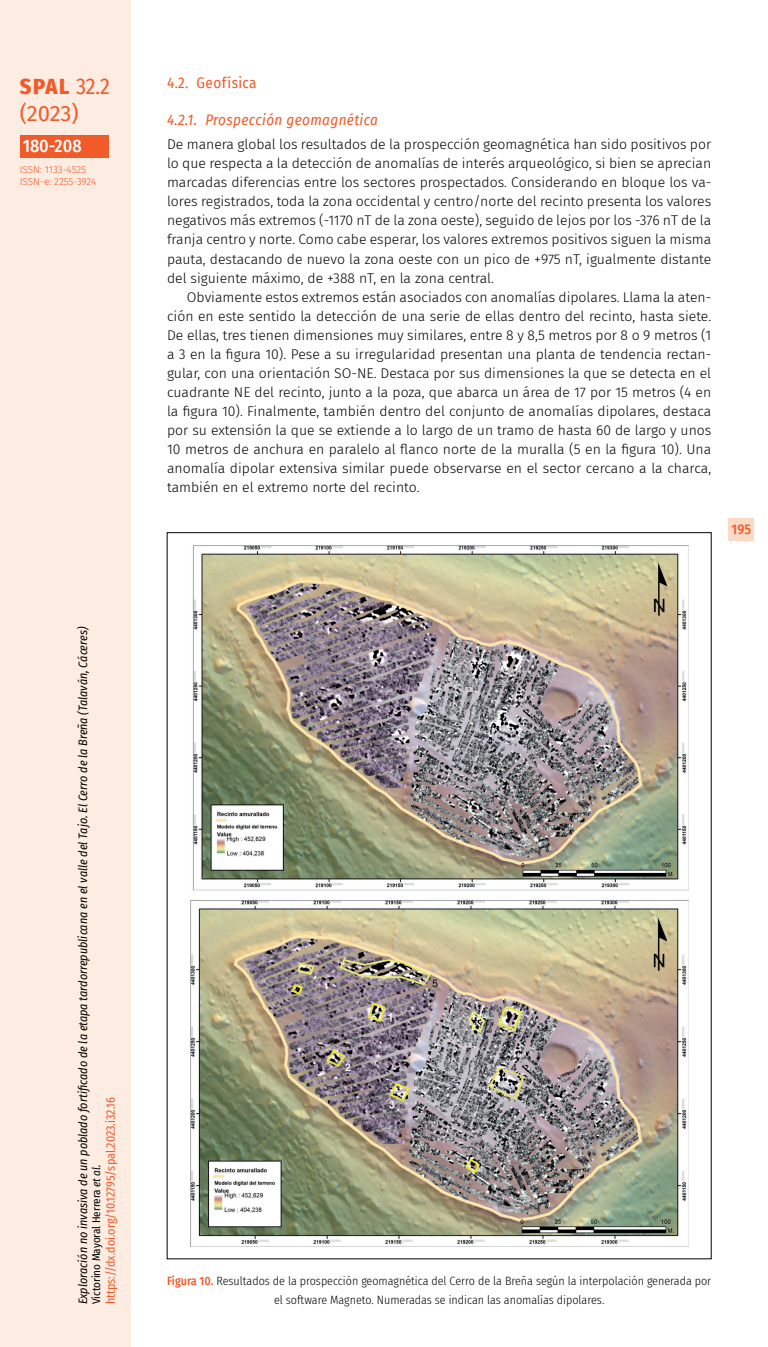
<style>
.page{position:relative;width:768px;height:1347px;background:#fff}
.page>*{position:absolute;margin:0;border:0;box-sizing:border-box;transform-origin:0 0}
.t1{font:800 22px "Fira Sans Condensed";color:#f15a29}
.t2{font:22px "Fira Sans";color:#f15a29}
.t3{font:500 18px "Fira Sans Condensed";color:#fff}
._42_enunciado_3_tras{font:italic 15px "Fira Sans Condensed";letter-spacing:.025em;color:#f15a29}
._41_enunciado_tras{font:15px "Fira Sans Condensed";letter-spacing:.025em;color:#f15a29}
._00_bsc{font:300 14px/19px "Fira Sans";color:#000;text-align:justify}
._00_bsc_ss{font:300 14px/19px "Fira Sans";color:#000;text-align:justify}
.t4{font:500 14px "Fira Sans Condensed";color:#f15a29}
._90_pie_foto{font:300 12px/19px "Fira Sans Condensed";color:#000;text-align:center}
.t5{font:italic 12px "Fira Sans Condensed";color:#000}
.t6{font:12px "Fira Sans Condensed";color:#f15a29}
.t7{font:11px "Fira Sans Condensed";color:#000}
.t8{font:300 10px/12px "Fira Sans";letter-spacing:-.005em;color:#f15a29}
.s1{font-weight:400}
.s2{font-style:italic}
.s3{font-weight:500;color:#f15a29}
</style>
<div class="page">
<div style="left:729px;top:518px;width:25px;height:23px;background:#fddac6"></div>
<div style="left:0;top:0;width:130px;height:1346px;background:#fdece1"></div>
<div style="left:20px;top:135px;width:89px;height:23px;background:#f15a29"></div>
<img style="left:190px;top:545px;width:498px;height:701px">
<h1 class="t1" style="left:20px;top:68px;width:92px">SPAL <span class="s1">32.2</span></h1>
<h1 class="t2" style="left:20px;top:96px;width:60px">(2023)</h1>
<p class="t3" style="left:23px;top:132px;width:60px">180-208</p>
<p class="t8" style="left:20px;top:164px;width:78px">ISSN: 1133-4525<br>ISSN-e: 2255-3924</p>
<p class="t5" style="left:74px;top:1304px;width:679px;rotate:-90deg">Exploración no invasiva de un poblado fortificado de la etapa tardorrepublicana en el valle del Tajo. El Cerro de la Breña (Talaván, Cáceres)</p>
<p class="t6" style="left:101px;top:1304px;width:208px;rotate:-90deg">https://dx.doi.org/10.12795/spal.2023.i32.16</p>
<p class="t7" style="left:88px;top:1304px;width:141px;rotate:-90deg">Victorino Mayoral Herrera <span class="s2">et al.</span></p>
<p class="_41_enunciado_tras" style="left:167px;top:71px;width:91px">4.2. Geofísica</p>
<p class="_42_enunciado_3_tras" style="left:167px;top:108px;width:213px">4.2.1. Prospección geomagnética</p>
<p class="_00_bsc_ss" style="left:167px;top:135px;width:546px">De manera global los resultados de la prospección geomagnética han sido positivos por lo que respecta a la detección de anomalías de interés arqueológico, si bien se aprecian marcadas diferencias entre los sectores prospectados. Considerando en bloque los va&shy;lores registrados, toda la zona occidental y centro/norte del recinto presenta los valores negativos más extremos (-1170 nT de la zona oeste), seguido de lejos por los -376 nT de la franja centro y norte. Como cabe esperar, los valores extremos positivos siguen la misma pauta, destacando de nuevo la zona oeste con un pico de +975 nT, igualmente distante del siguiente máximo, de +388 nT, en la zona central.</p>
<p class="_00_bsc" style="left:167px;top:287px;width:546px;text-indent:20px">Obviamente estos extremos están asociados con anomalías dipolares. Llama la aten&shy;ción en este sentido la detección de una serie de ellas dentro del recinto, hasta siete.<br>De ellas, tres tienen dimensiones muy similares, entre 8 y 8,5 metros por 8 o 9 metros (1 a 3 en la figura 10). Pese a su irregularidad presentan una planta de tendencia rectan&shy;gular, con una orientación SO-NE. Destaca por sus dimensiones la que se detecta en el cuadrante NE del recinto, junto a la poza, que abarca un área de 17 por 15 metros (4 en la figura 10). Finalmente, también dentro del conjunto de anomalías dipolares, destaca por su extensión la que se extiende a lo largo de un tramo de hasta 60 de largo y unos 10 metros de anchura en paralelo al flanco norte de la muralla (5 en la figura 10). Una anomalía dipolar extensiva similar puede observarse en el sector cercano a la charca, también en el extremo norte del recinto.</p>
<p class="t4" style="left:732px;top:518px;width:21px">195</p>
<p class="_90_pie_foto" style="left:167px;top:1270px;width:546px"><span class="s3">Figura 10.</span> Resultados de la prospección geomagnética del Cerro de la Breña según la interpolación generada por el software Magneto. Numeradas se indican las anomalías dipolares.</p>
</div>
